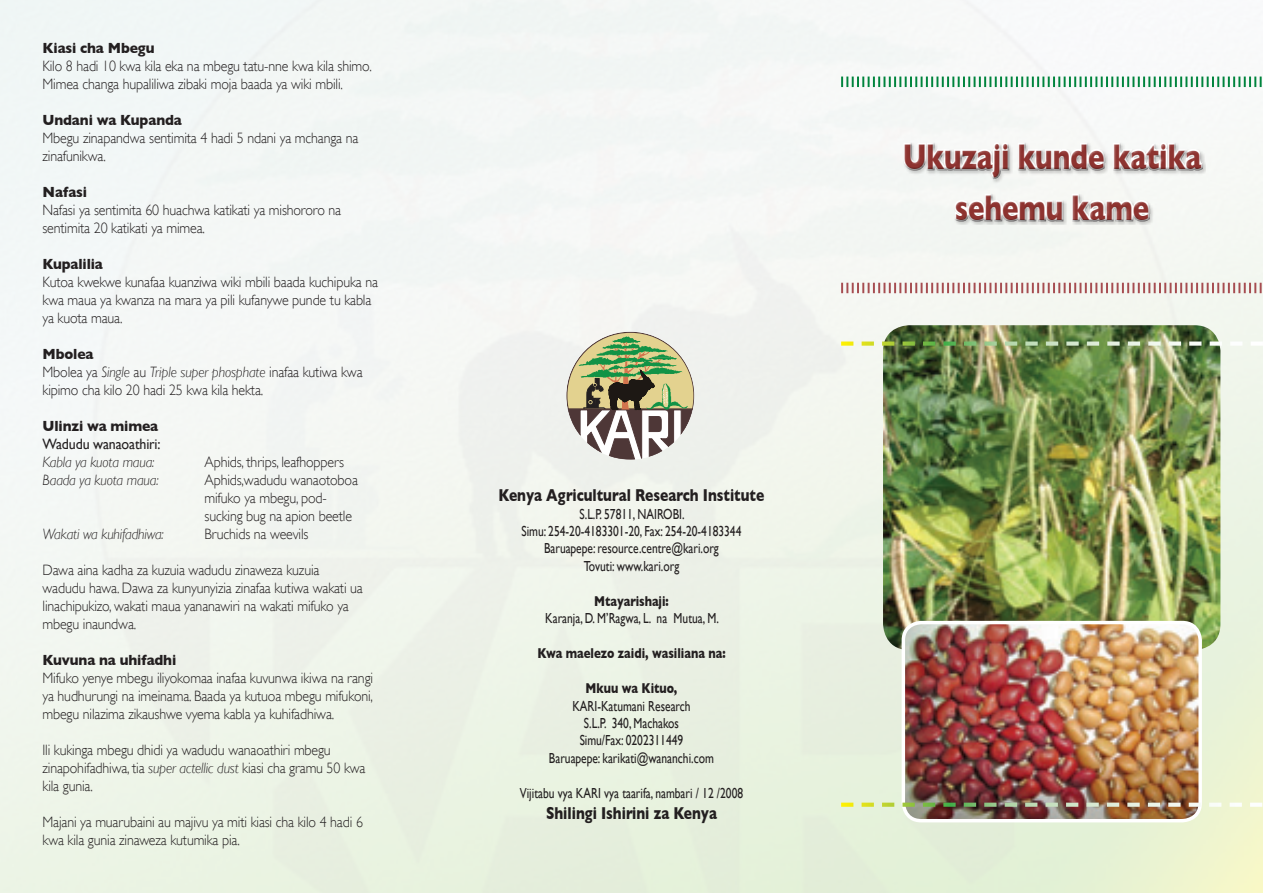
<style>
.page{position:relative;width:1263px;height:893px;background:#fff}
.page>*{position:absolute;margin:0;border:0;box-sizing:border-box;transform-origin:0 0}
.t1{font:700 36.45px/51px "Gill Sans";color:#8e3330;text-align:center;scale:.76 1}
.t2{font:700 17.55px "Gill Sans";color:#231f20;scale:.79 1}
.t3{font:300 15px/18px "Gill Sans";letter-spacing:-.01em;color:#231f20;scale:.93 1}
.t4{font:700 15px "Gill Sans";letter-spacing:-.01em;color:#231f20;scale:.93 1}
.t5{font:italic 300 15px "Gill Sans";letter-spacing:-.01em;color:#231f20;scale:.93 1}
.t6{font:15px "Gill Sans";letter-spacing:-.01em;color:#231f20;scale:.93 1}
.t7{font:14.55px "Gill Sans";color:#231f20;scale:.79 1}
.t8{font:700 14.55px "Gill Sans";color:#231f20;scale:.79 1}
.s1{font-style:italic}
</style>
<div class="page">
<img style="left:883px;top:325px;width:337px;height:325px">
<svg style="left:841px;top:77px;width:422px;height:10px"></svg>
<svg style="left:841px;top:283px;width:422px;height:10px"></svg>
<svg style="left:952px;top:223px;width:200px;height:1px"></svg>
<div style="left:902px;top:141px;width:303px;height:82px;background:#231f20;opacity:.75"></div>
<svg style="left:566px;top:332px;width:128px;height:128px"></svg>
<img style="left:841px;top:341px;width:422px;height:5px">
<img style="left:903px;top:623px;width:297px;height:198px">
<div style="left:902px;top:621px;width:300px;height:201px;border:3px solid #fff;border-radius:18px"></div>
<svg style="left:841px;top:803px;width:422px;height:4px"></svg>
<p class="t4" style="left:43px;top:39px;width:122px">Kiasi cha Mbegu</p>
<p class="t3" style="left:43px;top:57px;width:356px">Kilo 8 hadi 10 kwa kila eka na mbegu tatu-nne kwa kila shimo.<br>Mimea changa hupaliliwa zibaki moja baada ya wiki mbili.</p>
<p class="t4" style="left:43px;top:111px;width:151px">Undani wa Kupanda</p>
<p class="t3" style="left:43px;top:129px;width:341px">Mbegu zinapandwa sentimita 4 hadi 5 ndani ya mchanga na zinafunikwa.</p>
<p class="t4" style="left:43px;top:183px;width:49px">Nafasi</p>
<p class="t3" style="left:43px;top:201px;width:323px">Nafasi ya sentimita 60 huachwa katikati ya mishororo na sentimita 20 katikati ya mimea.</p>
<p class="t4" style="left:43px;top:255px;width:66px">Kupalilia</p>
<p class="t3" style="left:43px;top:273px;width:362px">Kutoa kwekwe kunafaa kuanziwa wiki mbili baada kuchipuka na kwa maua ya kwanza na mara ya pili kufanywe punde tu kabla ya kuota maua.</p>
<p class="t4" style="left:43px;top:345px;width:56px">Mbolea</p>
<p class="t3" style="left:43px;top:363px;width:346px">Mbolea ya <span class="s1">Single</span> au <span class="s1">Triple super phosphate</span> inafaa kutiwa kwa kipimo cha kilo 20 hadi 25 kwa kila hekta.</p>
<p class="t4" style="left:43px;top:417px;width:126px">Ulinzi wa mimea</p>
<p class="t6" style="left:43px;top:435px;width:128px">Wadudu wanaoathiri:</p>
<p class="t5" style="left:43px;top:453px;width:122px">Kabla ya kuota maua:</p>
<p class="t3" style="left:205px;top:453px;width:152px">Aphids, thrips, leafhoppers</p>
<p class="t5" style="left:43px;top:471px;width:126px">Baada ya kuota maua:</p>
<p class="t3" style="left:205px;top:471px;width:166px">Aphids,wadudu wanaotoboa mifuko ya mbegu, pod&shy;sucking bug na apion beetle</p>
<p class="t5" style="left:43px;top:525px;width:132px">Wakati wa kuhifadhiwa:</p>
<p class="t3" style="left:205px;top:525px;width:113px">Bruchids na weevils</p>
<p class="t3" style="left:43px;top:561px;width:346px">Dawa aina kadha za kuzuia wadudu zinaweza kuzuia wadudu hawa. Dawa za kunyunyizia zinafaa kutiwa wakati ua linachipukizo, wakati maua yananawiri na wakati mifuko ya mbegu inaundwa.</p>
<p class="t4" style="left:43px;top:651px;width:145px">Kuvuna na uhifadhi</p>
<p class="t3" style="left:43px;top:669px;width:357px;text-align:justify">Mifuko yenye mbegu iliyokomaa inafaa kuvunwa ikiwa na rangi ya hudhurungi na imeinama. Baada ya kutuoa mbegu mifukoni, mbegu nilazima zikaushwe vyema kabla ya kuhifadhiwa.</p>
<p class="t3" style="left:43px;top:741px;width:349px">Ili kukinga mbegu dhidi ya wadudu wanaoathiri mbegu zinapohifadhiwa, tia <span class="s1">super actellic dust</span> kiasi cha gramu 50 kwa kila gunia.</p>
<p class="t3" style="left:43px;top:813px;width:346px">Majani ya muarubaini au majivu ya miti kiasi cha kilo 4 hadi 6 kwa kila gunia zinaweza kutumika pia.</p>
<p class="t2" style="left:498px;top:485px;width:338px">Kenya Agricultural Research Institute</p>
<p class="t7" style="left:579px;top:505px;width:134px">S.L.P. 57811, NAIROBI.</p>
<p class="t7" style="left:521px;top:522px;width:280px">Simu: 254-20-4183301-20, Fax: 254-20-4183344</p>
<p class="t7" style="left:544px;top:540px;width:223px">Baruapepe: resource.centre@kari.org</p>
<p class="t7" style="left:584px;top:557px;width:122px">Tovuti: www.kari.org</p>
<p class="t8" style="left:594px;top:592px;width:96px">Mtayarishaji:</p>
<p class="t7" style="left:545px;top:610px;width:221px">Karanja, D. M’Ragwa, L. na Mutua, M.</p>
<p class="t8" style="left:537px;top:645px;width:240px">Kwa maelezo zaidi, wasiliana na:</p>
<p class="t8" style="left:585px;top:680px;width:118px">Mkuu wa Kituo,</p>
<p class="t7" style="left:572px;top:697px;width:151px">KARI-Katumani Research</p>
<p class="t7" style="left:584px;top:714px;width:122px">S.L.P. 340, Machakos</p>
<p class="t7" style="left:580px;top:732px;width:133px">Simu/Fax: 0202311449</p>
<p class="t7" style="left:549px;top:749px;width:210px">Baruapepe: karikati@wananchi.com</p>
<p class="t7" style="left:520px;top:784px;width:284px">Vijitabu vya KARI vya taarifa, nambari / 12 /2008</p>
<p class="t2" style="left:546px;top:803px;width:218px">Shilingi Ishirini za Kenya</p>
<h1 class="t1" style="left:903px;top:131px;width:394px">Ukuzaji kunde katika sehemu kame</h1>
</div>
